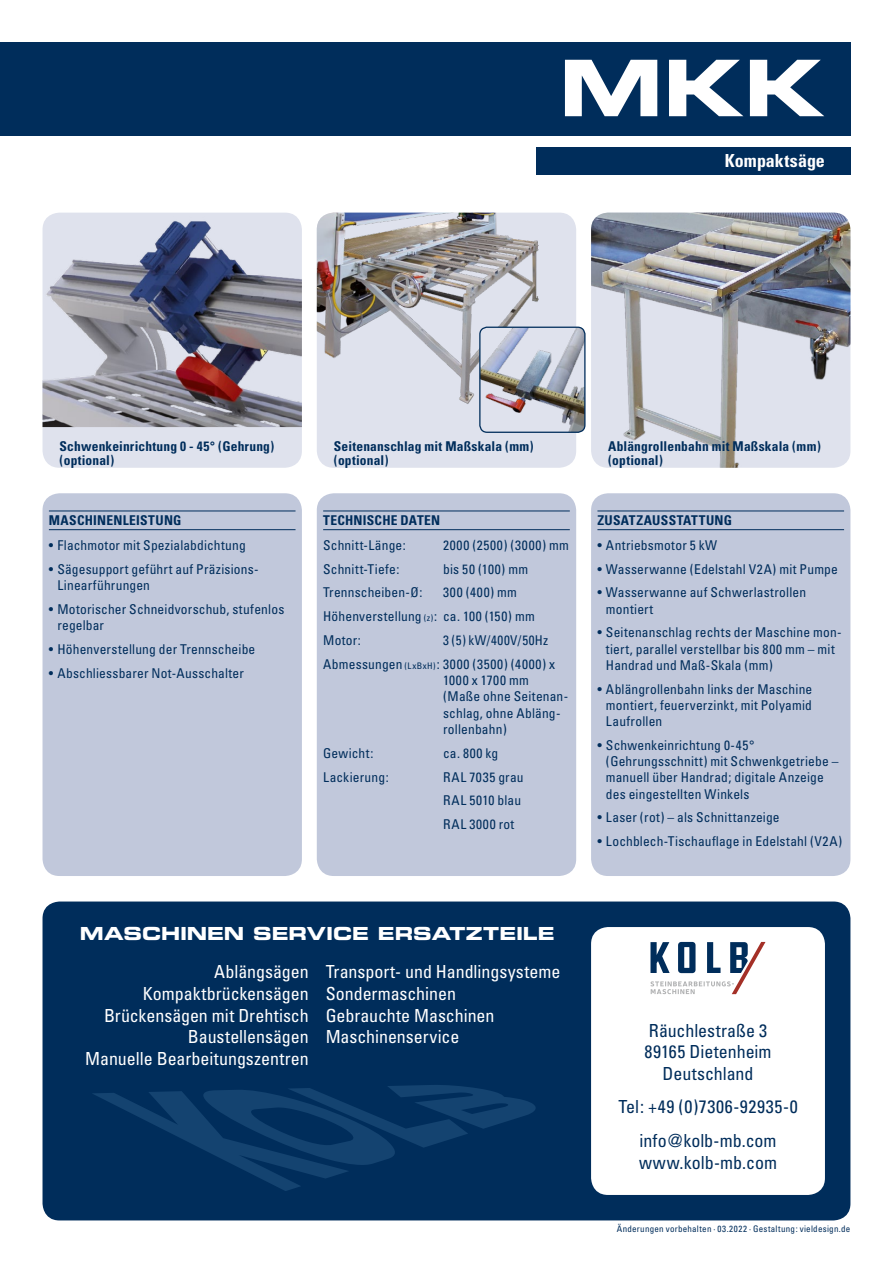
<style>
.page{position:relative;width:893px;height:1263px;background:#fff}
.page>*{position:absolute;margin:0;border:0;box-sizing:border-box;transform-origin:0 0}
.t1{font:78px "Eurostile Bold Extended Two";color:#fff}
.t2{font:condensed 18px/21.6px "Univers";letter-spacing:-.005em;color:#fff;text-align:right}
.t3{font:condensed 18px/21.6px "Univers";color:#002d5b;text-align:center}
.t4{font:18px "Eurostile Bold Extended Two";letter-spacing:-.01em;color:#fff}
.t5{font:700 condensed 18px "Univers";color:#fff}
.t6{font:condensed 13.5px/16.2px "Univers";letter-spacing:.015em;color:#002d5b}
.t7{font:700 condensed 13.5px/13.5px "Univers";letter-spacing:.02em;color:#002d5b}
.t8{font:condensed 13.5px/23.9px "Univers";letter-spacing:.035em;color:#002d5b}
.t9{font:condensed 13.5px/23.9px "Univers";letter-spacing:.045em;color:#002d5b}
.t10{font:condensed 13.5px "Univers";letter-spacing:.055em;color:#002d5b}
.t11{font:condensed 9px "Univers";letter-spacing:.03em;color:#002d5b}
.s1{font-size:9px}
</style>
<div class="page">
<div style="left:43px;top:493px;width:259px;height:383px;background:#c1c8db;border-radius:17px"></div>
<div style="left:317px;top:493px;width:259px;height:383px;background:#c1c8db;border-radius:17px"></div>
<div style="left:591px;top:493px;width:259px;height:383px;background:#c1c8db;border-radius:17px"></div>
<div style="left:43px;top:901px;width:807px;height:319px;background:#002d5b;border-radius:17px"></div>
<div style="left:0;top:43px;width:850px;height:93px;background:#002d5b"></div>
<div style="left:536px;top:147px;width:314px;height:27px;background:#002d5b"></div>
<div style="left:591px;top:927px;width:234px;height:268px;background:#fff;border-radius:17px"></div>
<div style="left:43px;top:213px;width:259px;height:255px;background:#dfe2ed;border-radius:17px"></div>
<img style="left:43px;top:213px;width:259px;height:214px">
<div style="left:317px;top:213px;width:259px;height:255px;background:#dfe2ed;border-radius:17px"></div>
<img style="left:317px;top:213px;width:259px;height:191px">
<img style="left:591px;top:213px;width:259px;height:255px">
<img style="left:480px;top:327px;width:105px;height:105px">
<div style="left:479px;top:327px;width:106px;height:106px;border:1px solid #002d5b;border-radius:7px"></div>
<svg style="left:650px;top:942px;width:115px;height:52px"></svg>
<svg style="left:93px;top:1085px;width:443px;height:106px"></svg>
<hr style="left:49px;top:510px;width:247px;height:1px;background:#002d5b">
<hr style="left:49px;top:529px;width:247px;height:1px;background:#002d5b">
<hr style="left:323px;top:510px;width:247px;height:1px;background:#002d5b">
<hr style="left:323px;top:529px;width:247px;height:1px;background:#002d5b">
<hr style="left:597px;top:510px;width:247px;height:1px;background:#002d5b">
<hr style="left:597px;top:529px;width:247px;height:1px;background:#002d5b">
<h1 class="t1" style="left:559px;top:33px;width:267px">MKK</h1>
<h2 class="t5" style="left:725px;top:150px;width:102px">Kompaktsäge</h2>
<p class="t7" style="left:60px;top:439px;width:216px">Schwenkeinrichtung 0 - 45° (Gehrung) (optional)</p>
<p class="t7" style="left:49px;top:513px;width:134px">Maschinenleistung</p>
<p class="t6" style="left:49px;top:536px;width:198px">• Flachmotor mit Spezialabdichtung</p>
<p class="t6" style="left:57px;top:560px;width:203px;text-indent:-9px">• Sägesupport geführt auf Präzisions-<br>Linearführungen</p>
<p class="t6" style="left:57px;top:600px;width:228px;text-indent:-9px">• Motorischer Schneidvorschub, stufenlos regelbar</p>
<p class="t6" style="left:49px;top:640px;width:208px">• Höhenverstellung der Trennscheibe</p>
<p class="t6" style="left:49px;top:664px;width:197px">• Abschliessbarer Not-Ausschalter</p>
<p class="t7" style="left:334px;top:439px;width:201px">Seitenanschlag mit Maßskala (mm) (optional)</p>
<p class="t7" style="left:323px;top:513px;width:119px">Technische Daten</p>
<p class="t6" style="left:323px;top:536px;width:84px">Schnitt-Länge:</p>
<p class="t10" style="left:443px;top:536px;width:127px">2000 (2500) (3000) mm</p>
<p class="t6" style="left:323px;top:560px;width:78px">Schnitt-Tiefe:</p>
<p class="t6" style="left:443px;top:560px;width:86px">bis 50 (100) mm</p>
<p class="t6" style="left:323px;top:584px;width:101px">Trennscheiben-Ø:</p>
<p class="t6" style="left:323px;top:580px;width:213px;line-height:23.9px;text-indent:120px">300 (400) mm<br>Höhenverstellung <span class="s1">(z)</span>: ca. 100 (150) mm<br>Motor:</p>
<p class="t8" style="left:323px;top:628px;width:234px;text-indent:120px">3 (5) kW/400V/50Hz<br>Abmessungen <span class="s1">(LxBxH)</span>: 3000 (3500) (4000) x</p>
<p class="t6" style="left:443px;top:672px;width:127px">1000 x 1700 mm (Maße ohne Seitenan&shy;schlag, ohne Abläng&shy;rollenbahn)</p>
<p class="t6" style="left:323px;top:744px;width:52px">Gewicht:</p>
<p class="t6" style="left:443px;top:744px;width:57px">ca. 800 kg</p>
<p class="t6" style="left:323px;top:768px;width:67px">Lackierung:</p>
<p class="t9" style="left:443px;top:764px;width:82px">RAL 7035 grau<br>RAL 5010 blau<br>RAL 3000 rot</p>
<p class="t7" style="left:608px;top:439px;width:214px">Ablängrollenbahn mit Maßskala (mm) (optional)</p>
<p class="t7" style="left:597px;top:513px;width:136px">Zusatzausstattung</p>
<p class="t6" style="left:597px;top:536px;width:121px">• Antriebsmotor 5 kW</p>
<p class="t6" style="left:597px;top:560px;width:242px">• Wasserwanne (Edelstahl V2A) mit Pumpe</p>
<p class="t6" style="left:606px;top:584px;width:202px;text-indent:-9px">• Wasserwanne auf Schwerlastrollen montiert</p>
<p class="t6" style="left:606px;top:624px;width:237px;text-indent:-9px">• Seitenanschlag rechts der Maschine mon&shy;tiert, parallel verstellbar bis 800 mm – mit<br>Handrad und Maß-Skala (mm)</p>
<p class="t6" style="left:606px;top:680px;width:208px;text-align:justify;text-indent:-9px">• Ablängrollenbahn links der Maschine montiert, feuerverzinkt, mit Polyamid Laufrollen</p>
<p class="t6" style="left:606px;top:737px;width:234px;text-indent:-9px">• Schwenkeinrichtung 0-45° (Gehrungsschnitt) mit Schwenkgetriebe – manuell über Handrad; digitale Anzeige des eingestellten Winkels</p>
<p class="t6" style="left:597px;top:809px;width:184px">• Laser (rot) – als Schnittanzeige</p>
<p class="t6" style="left:597px;top:833px;width:246px">• Lochblech-Tischauflage in Edelstahl (V2A)</p>
<h2 class="t4" style="left:80px;top:921px;width:477px">MASCHINEN SERVICE ERSATZTEILE</h2>
<h2 class="t2" style="left:85px;top:961px;width:225px">Ablängsägen<br>Kompaktbrückensägen<br>Brückensägen mit Drehtisch<br>Baustellensägen<br>Manuelle Bearbeitungszentren</h2>
<h2 class="t2" style="left:326px;top:961px;width:236px;text-align:left">Transport- und Handlingsysteme<br>Sondermaschinen<br>Gebrauchte Maschinen<br>Maschinenservice</h2>
<h2 class="t3" style="left:644px;top:1019px;width:129px">Räuchlestraße 3<br>89165 Dietenheim<br>Deutschland</h2>
<h2 class="t3" style="left:618px;top:1090px;width:181px;line-height:33.6px">Tel: +49 (0)7306-92935-0 info@kolb-mb.com</h2>
<h2 class="t3" style="left:639px;top:1151px;width:140px">www.kolb-mb.com</h2>
<p class="t11" style="left:617px;top:1223px;width:235px">Änderungen vorbehalten · 03.2022 · Gestaltung: vieldesign.de</p>
</div>
